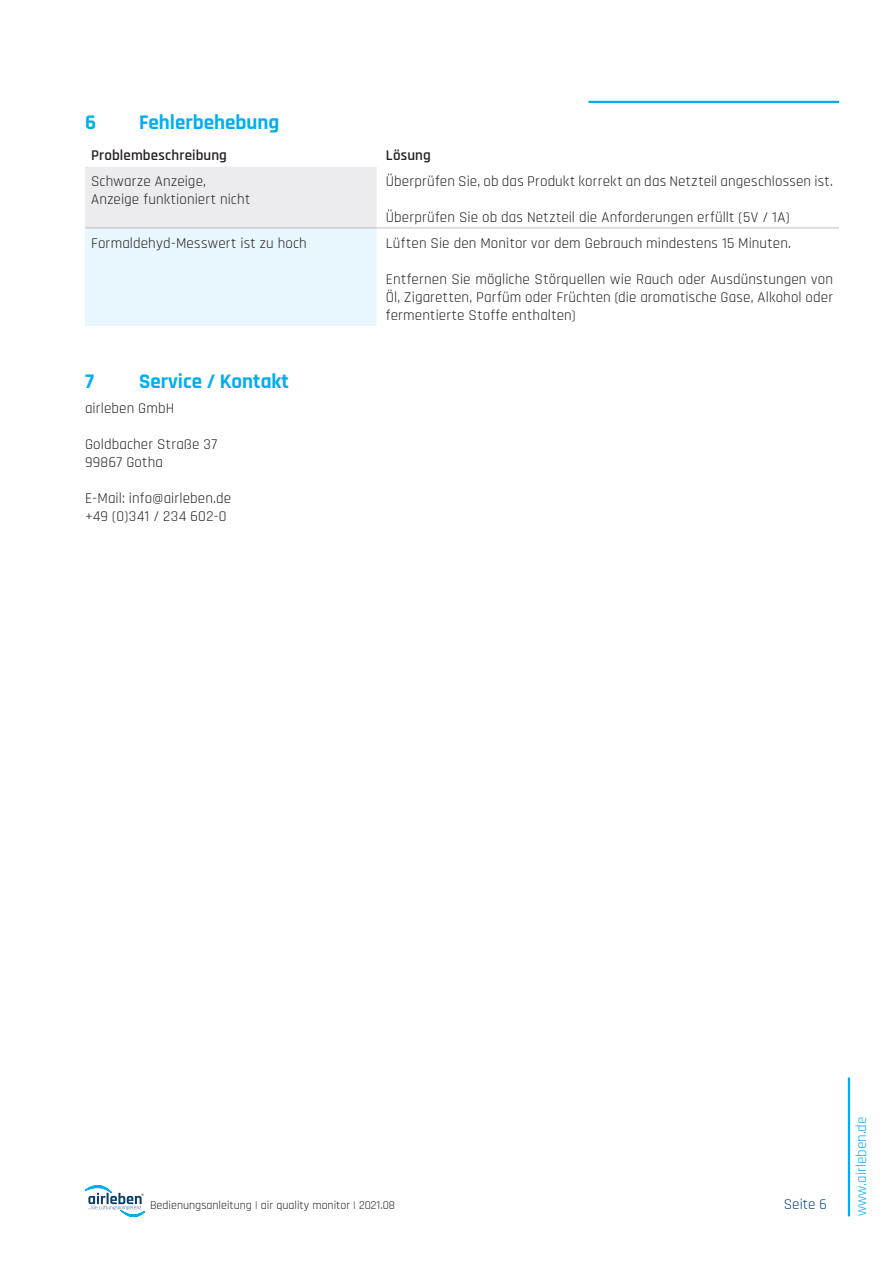
<style>
.page{position:relative;width:893px;height:1263px;background:#fff}
.page>*{position:absolute;margin:0;border:0;box-sizing:border-box;transform-origin:0 0}
.t1{font:700 21px "Rajdhani";color:#00aeef}
.t2{font:15px/18px "Rajdhani";letter-spacing:.01em;color:#231f20}
.t3{font:600 15px "Rajdhani";letter-spacing:.005em;color:#231f20}
.t4{font:15px "Rajdhani";color:#00aeef}
.t5{font:15px "Rajdhani";color:#0c3f6c}
.t6{font:12px "Rajdhani";color:#231f20}
</style>
<div class="page">
<svg style="left:85px;top:1185px;width:60px;height:32px"></svg>
<hr style="left:848px;top:1077px;width:2px;height:139px;background:#00aeef">
<hr style="left:588px;top:101px;width:251px;height:2px;background:#00aeef">
<div style="left:85px;top:166px;width:292px;height:62px;background:#ececee"></div>
<div style="left:85px;top:228px;width:292px;height:98px;background:#e8f6fd"></div>
<hr style="left:85px;top:165px;width:292px;height:2px;background:#fff">
<hr style="left:85px;top:228px;width:292px;height:1px;background:#bcbdc0">
<hr style="left:377px;top:228px;width:462px;height:1px;background:#bcbdc0">
<h1 class="t1" style="left:85px;top:110px;width:13px">6</h1>
<h1 class="t1" style="left:139px;top:110px;width:142px">Fehlerbehebung</h1>
<p class="t3" style="left:91px;top:146px;width:137px">Problembeschreibung</p>
<p class="t3" style="left:386px;top:146px;width:46px">Lösung</p>
<p class="t2" style="left:91px;top:173px;width:161px">Schwarze Anzeige,<br>Anzeige funktioniert nicht</p>
<p class="t2" style="left:386px;top:173px;width:449px">Überprüfen Sie, ob das Produkt korrekt an das Netzteil angeschlossen ist.</p>
<p class="t2" style="left:386px;top:209px;width:405px">Überprüfen Sie ob das Netzteil die Anforderungen erfüllt (5V / 1A)</p>
<p class="t2" style="left:91px;top:235px;width:217px">Formaldehyd-Messwert ist zu hoch</p>
<p class="t2" style="left:386px;top:235px;width:407px">Lüften Sie den Monitor vor dem Gebrauch mindestens 15 Minuten.</p>
<p class="t2" style="left:386px;top:271px;width:449px;text-align:justify">Entfernen Sie mögliche Störquellen wie Rauch oder Ausdünstungen von Öl, Zigaretten, Parfüm oder Früchten (die aromatische Gase, Alkohol oder fermentierte Stoffe enthalten)</p>
<h1 class="t1" style="left:85px;top:368px;width:11px">7</h1>
<h1 class="t1" style="left:139px;top:368px;width:151px">Service / Kontakt</h1>
<p class="t2" style="left:85px;top:399px;width:91px">airleben GmbH</p>
<p class="t2" style="left:85px;top:435px;width:134px">Goldbacher Straße 37<br>99867 Gotha</p>
<p class="t2" style="left:85px;top:489px;width:148px">E-Mail: info@airleben.de +49 (0)341 / 234 602-0</p>
<p class="t6" style="left:150px;top:1198px;width:247px">Bedienungsanleitung | air quality monitor | 2021.08</p>
<p class="t5" style="left:784px;top:1196px;width:45px">Seite 6</p>
<p class="t4" style="left:853px;top:1216px;width:101px;rotate:-90deg">www.airleben.de</p>
</div>
